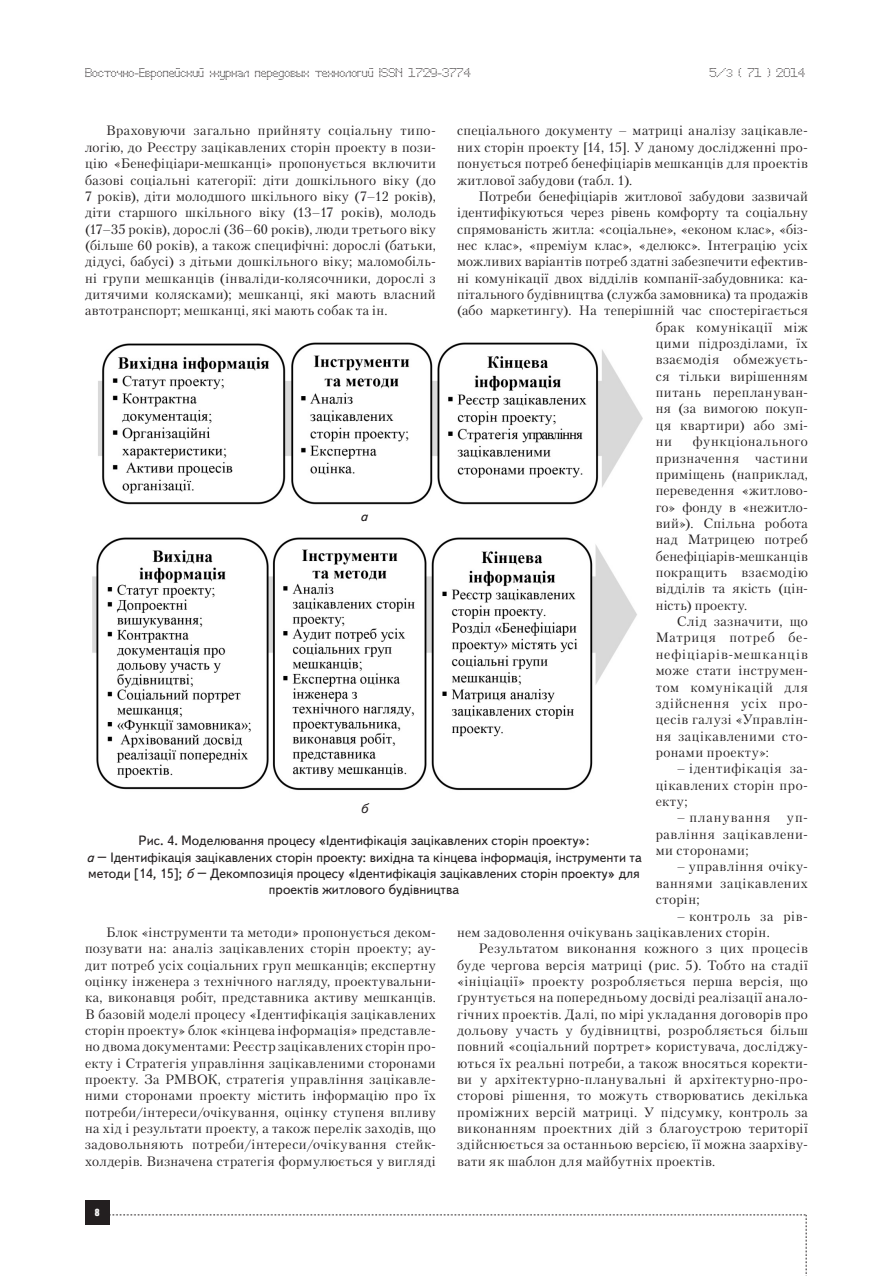
<style>
.page{position:relative;width:893px;height:1276px;background:#fff}
.page>*{position:absolute;margin:0;border:0;box-sizing:border-box;transform-origin:0 0}
.Text{font:13.5px/16.4px "Petersburg C";letter-spacing:.025em;color:#231f20;text-align:justify}
.risunok{font:13.5px/16.2px "Text Book C";color:#231f20;text-align:center}
.risunok-2{font:italic 13.5px "Text Book C";color:#231f20}
.t1{font:12px "Perfo";letter-spacing:.015em;color:#231f20}
.t2{font:9px "Impact";color:#fff}
.s1{font-size:10.5px}
.s2{font-style:italic}
</style>
<div class="page">
<div style="left:85px;top:1200px;width:24px;height:25px;background:#231f20"></div>
<svg style="left:109px;top:1214px;width:698px;height:62px"></svg>
<img style="left:98px;top:342px;width:545px;height:163px">
<img style="left:92px;top:537px;width:545px;height:254px">
<p class="t1" style="left:85px;top:65px;width:387px">Восточно-Европейский журнал передовых технологий ISSN 1729-3774</p>
<p class="t1" style="left:709px;top:65px;width:97px">5/<span class="s1">3</span> ( 71 ) 2014</p>
<p class="Text" style="left:85px;top:122px;width:352px;text-indent:21px">Враховуючи загально прийняту соціальну типо&shy;логію, до Реєстру зацікавлених сторін проекту в пози&shy;цію «Бенефіціари-мешканці» пропонується включити базові соціальні категорії: діти дошкільного віку (до 7 років), діти молодшого шкільного віку (7–12 років), діти старшого шкільного віку (13–17 років), молодь (17–35 років), дорослі (36–60 років), люди третього віку (більше 60 років), а також специфічні: дорослі (батьки, дідусі, бабусі) з дітьми дошкільного віку; маломобіль&shy;ні групи мешканців (інваліди-колясочники, дорослі з дитячими колясками); мешканці, які мають власний автотранспорт; мешканці, які мають собак та ін.</p>
<p class="Text" style="left:457px;top:122px;width:352px">спеціального документу – матриці аналізу зацікавле&shy;них сторін проекту [14, 15]. У даному дослідженні про&shy;понується потреб бенефіціарів мешканців для проектів житлової забудови (табл. 1).</p>
<p class="Text" style="left:478px;top:188px;width:331px">Потреби бенефіціарів житлової забудови зазвичай</p>
<p class="Text" style="left:457px;top:204px;width:352px">ідентифікуються через рівень комфорту та соціальну</p>
<p class="Text" style="left:457px;top:220px;width:352px">спрямованість житла: «соціальне», «економ клас», «біз-</p>
<p class="Text" style="left:457px;top:237px;width:352px">нес клас», «преміум клас», «делюкс». Інтеграцію усіх</p>
<p class="Text" style="left:457px;top:253px;width:352px">можливих варіантів потреб здатні забезпечити ефектив-</p>
<p class="Text" style="left:457px;top:270px;width:352px">ні комунікації двох відділів компанії-забудовника: ка-</p>
<p class="Text" style="left:457px;top:286px;width:352px">пітального будівництва (служба замовника) та продажів</p>
<p class="Text" style="left:457px;top:302px;width:352px">(або маркетингу). На теперішній час спостерігається</p>
<p class="Text" style="left:656px;top:319px;width:154px">брак комунікації між</p>
<p class="Text" style="left:656px;top:335px;width:154px">цими підрозділами, їх</p>
<p class="Text" style="left:656px;top:351px;width:154px">взаємодія обмежуєть-</p>
<p class="Text" style="left:656px;top:368px;width:154px">ся тільки вирішенням</p>
<p class="Text" style="left:656px;top:384px;width:154px">питань переплануван-</p>
<p class="Text" style="left:656px;top:400px;width:154px">ня (за вимогою покуп-</p>
<p class="Text" style="left:656px;top:417px;width:154px">ця квартири) або змі-</p>
<p class="Text" style="left:656px;top:433px;width:18px">ни</p>
<p class="Text" style="left:656px;top:433px;width:154px;text-indent:37px">функціонального призначення частини приміщень (наприклад, переведення «житлово&shy;го» фонду в «нежитло&shy;вий»). Спільна робота над Матрицею потреб бенефіціарів-мешканців покращить взаємодію відділів та якість (цін&shy;ність) проекту.</p>
<p class="Text" style="left:656px;top:613px;width:154px;text-indent:21px">Слід зазначити, що Матриця потреб бе&shy;нефіціарів-мешканців може стати інструмен&shy;том комунікацій для здійснення усіх про&shy;цесів галузі «Управлін&shy;ня зацікавленими сто&shy;ронами проекту»:</p>
<p class="Text" style="left:656px;top:760px;width:154px;text-indent:21px">– ідентифікація за&shy;цікавлених сторін про&shy;екту;</p>
<p class="Text" style="left:656px;top:809px;width:154px;text-indent:21px">– планування уп&shy;равління зацікавлени&shy;ми сторонами;</p>
<p class="Text" style="left:656px;top:858px;width:154px;text-indent:21px">– управління очіку&shy;ваннями зацікавлених сторін;</p>
<p class="Text" style="left:457px;top:907px;width:352px;text-indent:220px">– контроль за рів&shy;нем задоволення очікувань зацікавлених сторін.</p>
<p class="Text" style="left:457px;top:940px;width:352px;text-indent:21px">Результатом виконання кожного з цих процесів буде чергова версія матриці (рис. 5). Тобто на стадії «ініціації» проекту розробляється перша версія, що ґрунтується на попередньому досвіді реалізації анало&shy;гічних проектів. Далі, по мірі укладання договорів про дольову участь у будівництві, розробляється більш повний «соціальний портрет» користувача, досліджу&shy;ються їх реальні потреби, а також вносяться коректи&shy;ви у архітектурно-планувальні й архітектурно-про&shy;сторові рішення, то можуть створюватись декілька проміжних версій матриці. У підсумку, контроль за виконанням проектних дій з благоустрою території здійснюється за останньою версією, її можна заархіву&shy;вати як шаблон для майбутніх проектів.</p>
<p class="risunok-2" style="left:360px;top:509px;width:9px">а</p>
<p class="risunok-2" style="left:360px;top:801px;width:9px">б</p>
<p class="risunok" style="left:86px;top:833px;width:557px">Рис. 4. Моделювання процесу «Ідентифікація зацікавлених сторін проекту»:<br><span class="s2">а</span> – Ідентифікація зацікавлених сторін проекту: вихідна та кінцева інформація, інструменти та методи [14, 15]; <span class="s2">б</span> – Декомпозиція процесу «Ідентифікація зацікавлених сторін проекту» для проектів житлового будівництва</p>
<p class="Text" style="left:85px;top:924px;width:352px;text-indent:21px">Блок «інструменти та методи» пропонується деком&shy;позувати на: аналіз зацікавлених сторін проекту; ау&shy;дит потреб усіх соціальних груп мешканців; експертну оцінку інженера з технічного нагляду, проектувальни&shy;ка, виконавця робіт, представника активу мешканців.<br>В базовій моделі процесу «Ідентифікація зацікавлених сторін проекту» блок «кінцева інформація» представле&shy;но двома документами: Реєстр зацікавлених сторін про&shy;екту і Стратегія управління зацікавленими сторонами проекту. За РМВОК, стратегія управління зацікавле&shy;ними сторонами проекту містить інформацію про їх потреби/інтереси/очікування, оцінку ступеня впливу на хід і результати проекту, а також перелік заходів, що задовольняють потреби/інтереси/очікування стейк&shy;холдерів. Визначена стратегія формулюється у вигляді</p>
<p class="t2" style="left:95px;top:1205px;width:6px">8</p>
</div>
